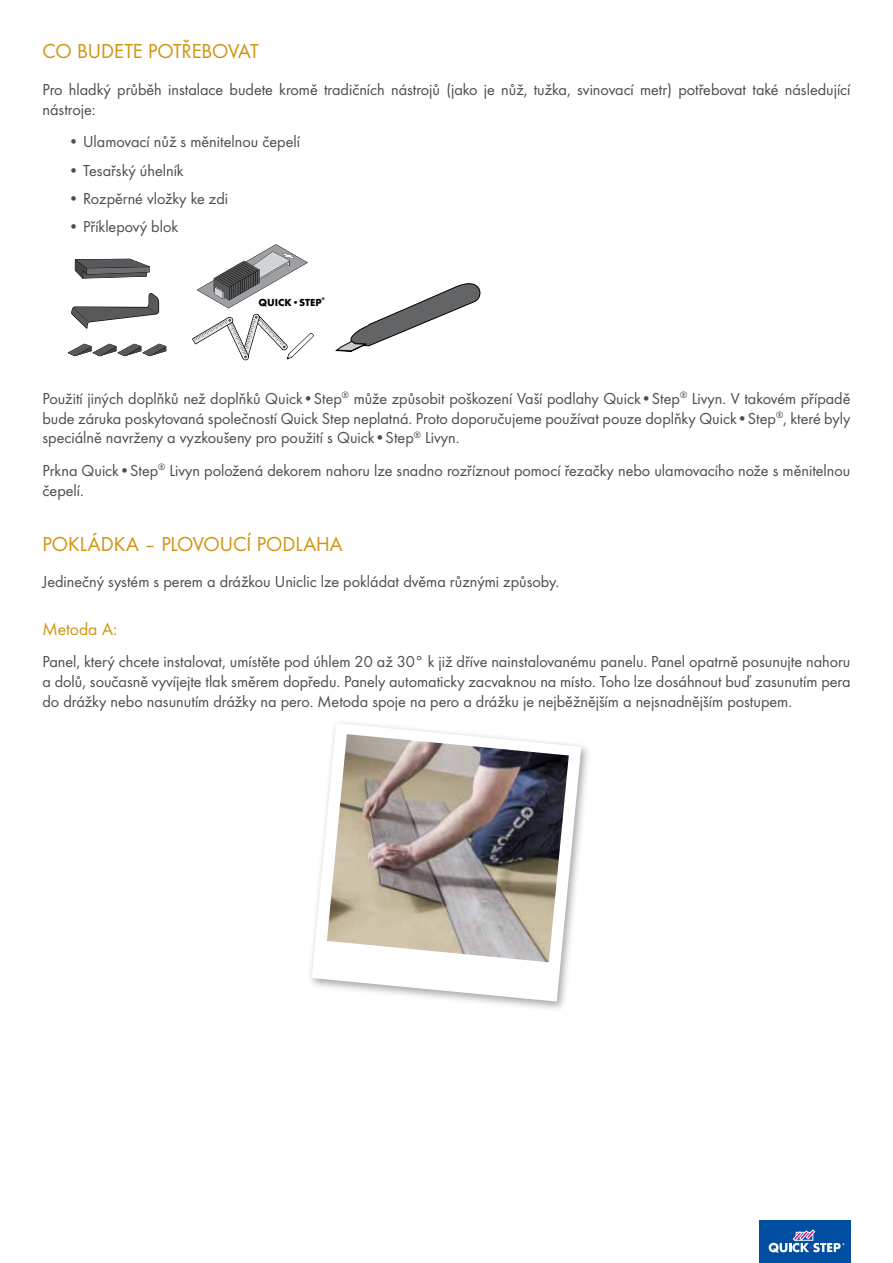
<style>
.page{position:relative;width:893px;height:1263px;background:#fff}
.page>*{position:absolute;margin:0;border:0;box-sizing:border-box;transform-origin:0 0}
.t1{font:21px "Futura Boo";color:#d09411}
.t2{font:18px "Futura Boo";color:#d09411}
.t3{font:16.5px/19.8px "Futura Boo";color:#4d4d4f}
.t4{font:700 10.65px "Futura";color:#000}
.t5{font:700 4.2px "Futura";color:#000}
</style>
<div class="page">
<div style="left:759px;top:1220px;width:91px;height:42px;background:#004fa3"></div>
<svg style="left:769px;top:1229px;width:75px;height:23px"></svg>
<svg style="left:197px;top:244px;width:111px;height:64px"></svg>
<svg style="left:71px;top:293px;width:88px;height:36px"></svg>
<svg style="left:73px;top:308px;width:15px;height:13px"></svg>
<svg style="left:68px;top:344px;width:98px;height:12px"></svg>
<svg style="left:75px;top:259px;width:75px;height:20px"></svg>
<svg style="left:192px;top:314px;width:122px;height:46px"></svg>
<svg style="left:336px;top:283px;width:145px;height:68px"></svg>
<div style="left:307px;top:718px;width:285px;height:294px;background:#000;opacity:.36"></div>
<svg style="left:312px;top:723px;width:269px;height:278px"></svg>
<img style="left:327px;top:734px;width:242px;height:228px">
<p class="t1" style="left:43px;top:39px;width:207px">CO BUDETE POTŘEBOVAT</p>
<p class="t3" style="left:43px;top:80px;width:809px">Pro hladký průběh instalace budete kromě tradičních nástrojů (jako je nůž, tužka, svinovací metr) potřebovat také následující nástroje:</p>
<p class="t3" style="left:68px;top:132px;width:233px">• Ulamovací nůž s měnitelnou čepelí</p>
<p class="t3" style="left:68px;top:160px;width:117px">• Tesařský úhelník</p>
<p class="t3" style="left:68px;top:189px;width:162px">• Rozpěrné vložky ke zdi</p>
<p class="t3" style="left:68px;top:217px;width:112px">• Příklepový blok</p>
<p class="t4" style="left:258px;top:295px;width:65px">QUICK•STEP</p>
<p class="t5" style="left:322px;top:296px;width:5px">®</p>
<p class="t3" style="left:43px;top:388px;width:809px;text-align:justify">Použití jiných doplňků než doplňků Quick•Step<sup>®</sup> může způsobit poškození Vaší podlahy Quick•Step<sup>®</sup> Livyn. V takovém případě bude záruka poskytovaná společností Quick Step neplatná. Proto doporučujeme používat pouze doplňky Quick•Step<sup>®</sup>, které byly speciálně navrženy a vyzkoušeny pro použití s Quick•Step<sup>®</sup> Livyn.</p>
<p class="t3" style="left:43px;top:460px;width:809px">Prkna Quick•Step<sup>®</sup> Livyn položená dekorem nahoru lze snadno rozříznout pomocí řezačky nebo ulamovacího nože s měnitelnou čepelí.</p>
<p class="t1" style="left:43px;top:531px;width:302px">POKLÁDKA – PLOVOUCÍ PODLAHA</p>
<p class="t3" style="left:43px;top:572px;width:518px">Jedinečný systém s perem a drážkou Uniclic lze pokládat dvěma různými způsoby.</p>
<p class="t2" style="left:43px;top:618px;width:76px">Metoda A:</p>
<p class="t3" style="left:43px;top:652px;width:809px;text-align:justify">Panel, který chcete instalovat, umístěte pod úhlem 20 až 30° k již dříve nainstalovanému panelu. Panel opatrně posunujte nahoru a dolů, současně vyvíjejte tlak směrem dopředu. Panely automaticky zacvaknou na místo. Toho lze dosáhnout buď zasunutím pera do drážky nebo nasunutím drážky na pero. Metoda spoje na pero a drážku je nejběžnějším a nejsnadnějším postupem.</p>
</div>
